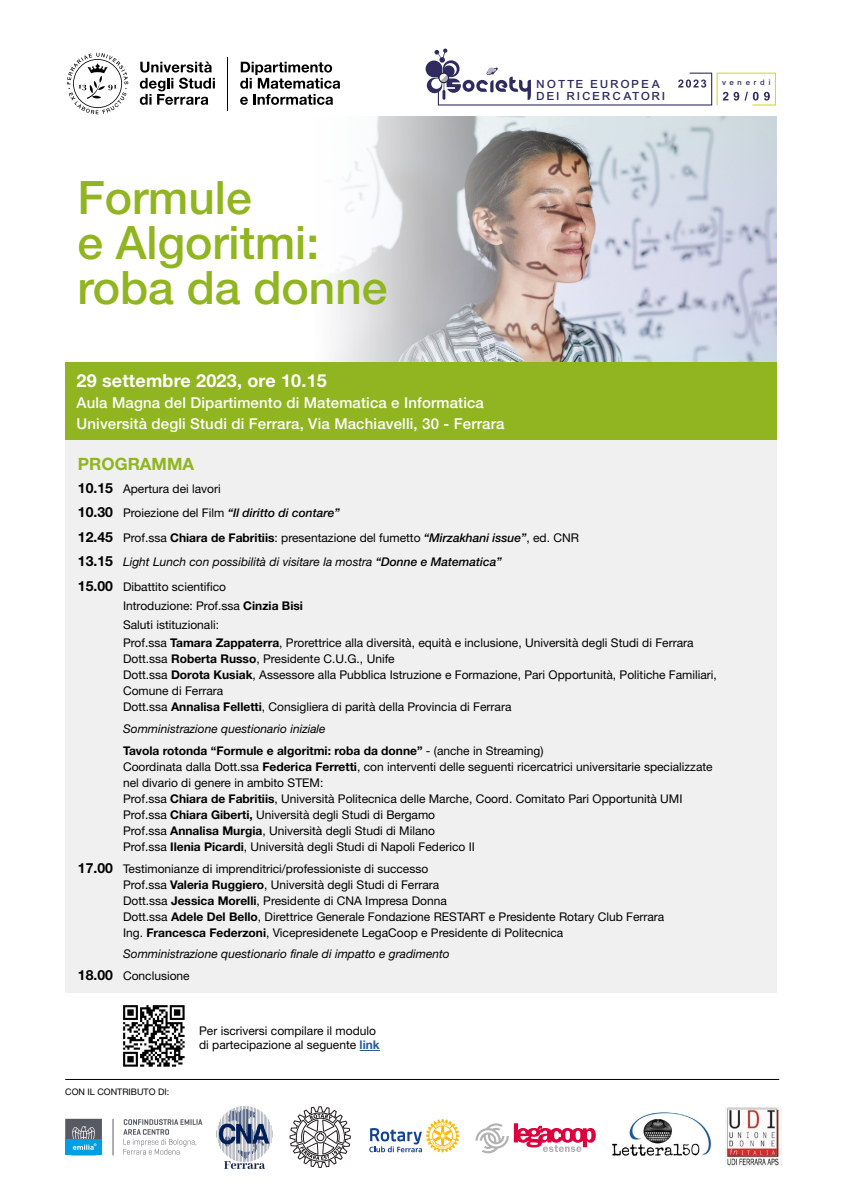
<style>
.page{position:relative;width:842px;height:1191px;background:#fff}
.page>*{position:absolute;margin:0;border:0;box-sizing:border-box;transform-origin:0 0}
.t1{font:500 46.1px "Helvetica Neue";color:#90b520}
.t2{font:700 18px "Helvetica Neue";letter-spacing:.01em;color:#fff}
.t3{font:700 17px "Helvetica Neue";color:#90b520}
.t4{font:500 15px "Helvetica Neue";letter-spacing:.01em;color:#fff}
.t5{font:12.1px "Arial Mdm";letter-spacing:.155em;color:#2f2b5f;scale:1.04 1}
.t6{font:12px/16px "Helvetica Neue";color:#000}
.t7{font:italic 12px "Helvetica Neue";color:#000}
.t8{font:700 12px "Helvetica Neue";color:#000}
.t9{font:italic 500 12px "Helvetica Neue";color:#000}
.t10{font:9px "Helvetica Neue";color:#000}
.t11{font:8.1px "Arial Mdm";letter-spacing:.435em;color:#2f2b5f;scale:1.04 1}
.s1{font-weight:700;font-size:14px}
.s2{font-weight:700;font-style:normal;font-size:14px}
.s3{font-weight:400;font-style:normal}
.s4{font-weight:700}
.s5{font-weight:500;font-style:italic}
.s6{font-weight:500}
.s7{font-weight:400}
.s8{font-weight:700;color:#275b9b}
</style>
<div class="page">
<img style="left:594px;top:116px;width:183px;height:246px">
<svg style="left:95px;top:114px;width:499px;height:248px"></svg>
<div style="left:65px;top:439px;width:712px;height:553px;background:#f0f0f0"></div>
<svg style="left:140px;top:62px;width:75px;height:43px"></svg>
<hr style="left:227px;top:57px;width:1px;height:54px;background:#000">
<svg style="left:240px;top:62px;width:100px;height:43px"></svg>
<svg style="left:67px;top:53px;width:61px;height:61px"></svg>
<svg style="left:425px;top:48px;width:351px;height:58px"></svg>
<div style="left:65px;top:362px;width:712px;height:77px;background:#90b520"></div>
<svg style="left:475px;top:1123px;width:121px;height:30px"></svg>
<svg style="left:369px;top:1119px;width:90px;height:33px"></svg>
<img style="left:612px;top:1112px;width:99px;height:44px">
<img style="left:216px;top:1106px;width:57px;height:63px">
<hr style="left:113px;top:1118px;width:1px;height:37px;background:#575a63">
<svg style="left:123px;top:1119px;width:79px;height:35px"></svg>
<svg style="left:65px;top:1118px;width:37px;height:37px"></svg>
<img style="left:726px;top:1107px;width:56px;height:59px">
<svg style="left:289px;top:1106px;width:62px;height:62px"></svg>
<img style="left:123px;top:1005px;width:62px;height:62px">
<svg style="left:360px;top:1050px;width:20px;height:1px"></svg>
<hr style="left:65px;top:1079px;width:714px;height:1px;background:#000">
<p class="t1" style="left:77px;top:170px;width:176px">Formule</p>
<p class="t1" style="left:77px;top:215px;width:243px">e Algoritmi:</p>
<p class="t1" style="left:77px;top:260px;width:312px">roba da donne</p>
<p class="t2" style="left:77px;top:369px;width:252px">29 settembre 2023, ore 10.15</p>
<p class="t4" style="left:77px;top:394px;width:409px">Aula Magna del Dipartimento di Matematica e Informatica</p>
<p class="t4" style="left:77px;top:414px;width:429px">Università degli Studi di Ferrara, Via Machiavelli, 30 - Ferrara</p>
<p class="t5" style="left:537px;top:77px;width:119px">NOTTE EUROPEA</p>
<p class="t11" style="left:722px;top:78px;width:49px">venerdì</p>
<p class="t5" style="left:537px;top:89px;width:125px">DEI RICERCATORI</p>
<p class="t3" style="left:78px;top:453px;width:118px">PROGRAMMA</p>
<p class="t6" style="left:78px;top:480px;width:144px"><span class="s1">10.15</span> Apertura dei lavori</p>
<p class="t9" style="left:78px;top:506px;width:263px"><span class="s2">10.30</span> <span class="s3">Proiezione del Film</span> “Il diritto di contare”</p>
<p class="t6" style="left:78px;top:529px;width:502px"><span class="s1">12.45</span> Prof.ssa <span class="s4">Chiara de Fabritiis</span>: presentazione del fumetto <span class="s5">“Mirzakhani issue”</span>, ed. CNR</p>
<p class="t7" style="left:78px;top:555px;width:425px"><span class="s2">13.15</span> Light Lunch con possibilità di visitare la mostra <span class="s6">“Donne e Matematica”</span></p>
<p class="t6" style="left:78px;top:578px;width:150px"><span class="s1">15.00</span> Dibattito scientifico</p>
<p class="t6" style="left:123px;top:597px;width:181px">Introduzione: Prof.ssa <span class="s4">Cinzia Bisi</span></p>
<p class="t6" style="left:123px;top:616px;width:97px">Saluti istituzionali:</p>
<p class="t6" style="left:123px;top:635px;width:572px">Prof.ssa <span class="s4">Tamara Zappaterra</span>, Prorettrice alla diversità, equità e inclusione, Università degli Studi di Ferrara</p>
<p class="t6" style="left:123px;top:651px;width:273px">Dott.ssa <span class="s4">Roberta Russo</span>, Presidente C.U.G., Unife</p>
<p class="t6" style="left:123px;top:667px;width:595px">Dott.ssa <span class="s4">Dorota Kusiak</span>, Assessore alla Pubblica Istruzione e Formazione, Pari Opportunità, Politiche Familiari,<br>Comune di Ferrara</p>
<p class="t6" style="left:123px;top:699px;width:390px">Dott.ssa <span class="s4">Annalisa Felletti</span>, Consigliera di parità della Provincia di Ferrara</p>
<p class="t7" style="left:123px;top:721px;width:204px">Somministrazione questionario iniziale</p>
<p class="t8" style="left:123px;top:743px;width:422px">Tavola rotonda “Formule e algoritmi: roba da donne” <span class="s7">- (anche in Streaming)</span></p>
<p class="t6" style="left:123px;top:758px;width:591px">Coordinata dalla Dott.ssa <span class="s4">Federica Ferretti</span>, con interventi delle seguenti ricercatrici universitarie specializzate nel divario di genere in ambito STEM:</p>
<p class="t6" style="left:123px;top:790px;width:561px">Prof.ssa <span class="s4">Chiara de Fabritiis</span>, Università Politecnica delle Marche, Coord. Comitato Pari Opportunità UMI</p>
<p class="t6" style="left:123px;top:806px;width:314px">Prof.ssa <span class="s4">Chiara Giberti,</span> Università degli Studi di Bergamo</p>
<p class="t6" style="left:123px;top:822px;width:313px">Prof.ssa <span class="s4">Annalisa Murgia</span>, Università degli Studi di Milano</p>
<p class="t6" style="left:123px;top:838px;width:353px">Prof.ssa <span class="s4">Ilenia Picardi</span>, Università degli Studi di Napoli Federico II</p>
<p class="t6" style="left:78px;top:860px;width:352px"><span class="s1">17.00</span> Testimonianze di imprenditrici/professioniste di successo</p>
<p class="t6" style="left:123px;top:876px;width:318px">Prof.ssa <span class="s4">Valeria Ruggiero</span>, Università degli Studi di Ferrara</p>
<p class="t6" style="left:123px;top:892px;width:325px">Dott.ssa <span class="s4">Jessica Morelli</span>, Presidente di CNA Impresa Donna</p>
<p class="t6" style="left:123px;top:908px;width:543px">Dott.ssa <span class="s4">Adele Del Bello</span>, Direttrice Generale Fondazione RESTART e Presidente Rotary Club Ferrara</p>
<p class="t6" style="left:123px;top:924px;width:442px">Ing. <span class="s4">Francesca Federzoni</span>, Vicepresidenete LegaCoop e Presidente di Politecnica</p>
<p class="t7" style="left:123px;top:946px;width:328px">Somministrazione questionario finale di impatto e gradimento</p>
<p class="t6" style="left:78px;top:967px;width:113px"><span class="s1">18.00</span> Conclusione</p>
<p class="t10" style="left:65px;top:1086px;width:106px">CON IL CONTRIBUTO DI:</p>
<p class="t6" style="left:199px;top:1022px;width:178px">Per iscriversi compilare il modulo</p>
<p class="t6" style="left:199px;top:1036px;width:182px">di partecipazione al seguente <span class="s8">link</span></p>
</div>
